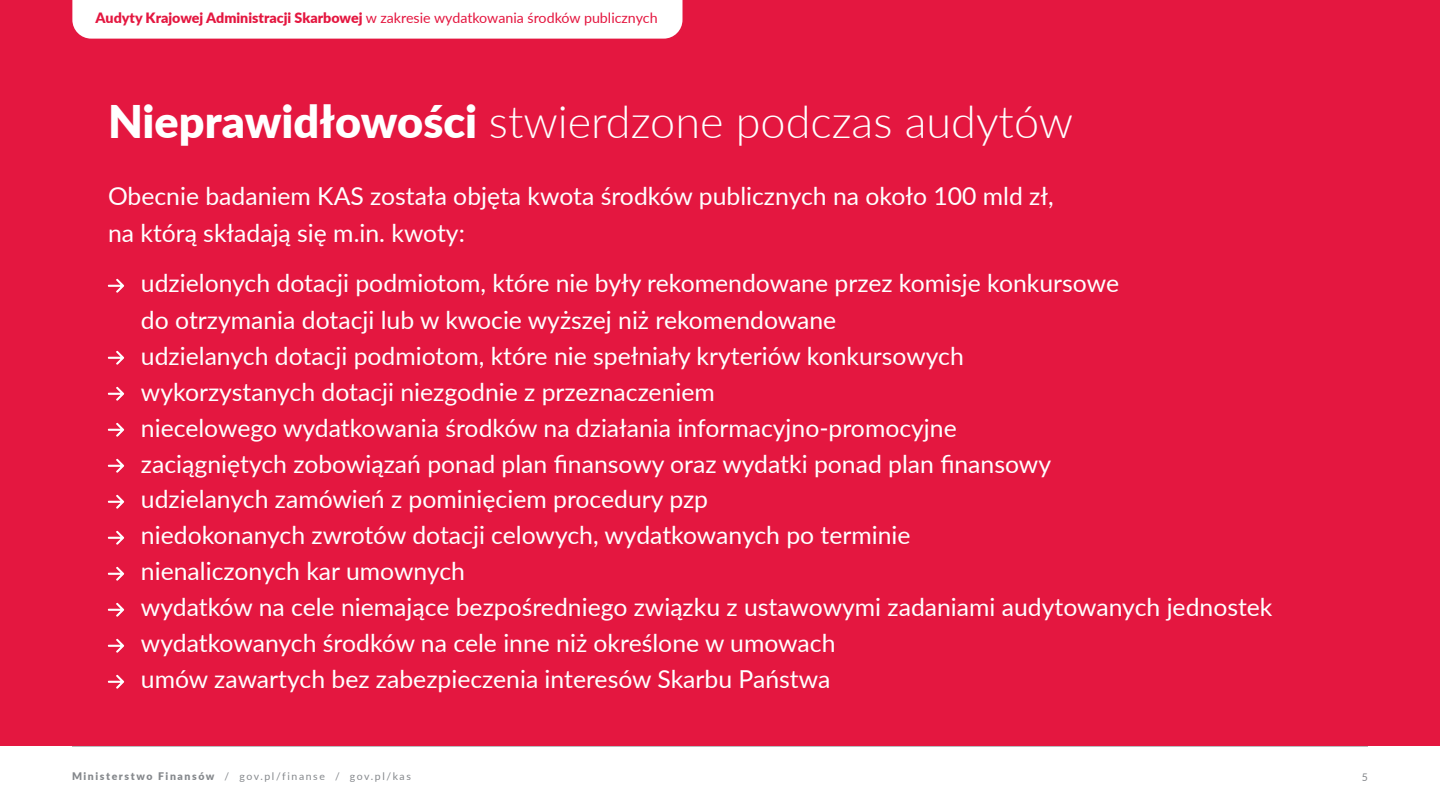
<style>
.page{position:relative;width:1440px;height:810px;background:#fff}
.page>*{position:absolute;margin:0;border:0;box-sizing:border-box;transform-origin:0 0}
.t1{font:300 45px "Lato";color:#fff}
.t2{font:24.75px/36px "Lato";color:#fff}
.t3{font:14.25px "Lato";color:#e41740}
.t4{font:10.5px "Lato";letter-spacing:.15em;color:#85888c}
.s1{font-weight:900}
</style>
<div class="page">
<hr style="left:72px;top:746px;width:1296px;height:1px;background:#a1a7aa">
<div style="left:0;top:0;width:1440px;height:746px;background:#e41740"></div>
<svg style="left:108px;top:278px;width:17px;height:15px"></svg>
<svg style="left:108px;top:350px;width:17px;height:15px"></svg>
<svg style="left:108px;top:386px;width:17px;height:15px"></svg>
<svg style="left:108px;top:422px;width:17px;height:15px"></svg>
<svg style="left:108px;top:458px;width:17px;height:15px"></svg>
<svg style="left:108px;top:494px;width:17px;height:15px"></svg>
<svg style="left:108px;top:530px;width:17px;height:15px"></svg>
<svg style="left:108px;top:566px;width:17px;height:15px"></svg>
<svg style="left:108px;top:602px;width:17px;height:15px"></svg>
<svg style="left:108px;top:638px;width:17px;height:15px"></svg>
<svg style="left:108px;top:674px;width:17px;height:15px"></svg>
<div style="left:72px;top:0;width:611px;height:39px;background:#fff"></div>
<p class="t3" style="left:96px;top:8px;width:564px"><span class="s1">Audyty Krajowej Administracji Skarbowej</span> w zakresie wydatkowania środków publicznych</p>
<h1 class="t1" style="left:108px;top:90px;width:967px"><span class="s1">Nieprawidłowości</span> stwierdzone podczas audytów</h1>
<p class="t2" style="left:108px;top:177px;width:947px">Obecnie badaniem KAS została objęta kwota środków publicznych na około 100 mld zł, na którą składają się m.in. kwoty:</p>
<p class="t2" style="left:141px;top:264px;width:1133px">udzielonych dotacji podmiotom, które nie były rekomendowane przez komisje konkursowe<br>do otrzymania dotacji lub w kwocie wyższej niż rekomendowane<br>udzielanych dotacji podmiotom, które nie spełniały kryteriów konkursowych<br>wykorzystanych dotacji niezgodnie z przeznaczeniem<br>niecelowego wydatkowania środków na działania informacyjno-promocyjne<br>zaciągniętych zobowiązań ponad plan finansowy oraz wydatki ponad plan finansowy<br>udzielanych zamówień z pominięciem procedury pzp<br>niedokonanych zwrotów dotacji celowych, wydatkowanych po terminie<br>nienaliczonych kar umownych<br>wydatków na cele niemające bezpośredniego związku z ustawowymi zadaniami audytowanych jednostek wydatkowanych środków na cele inne niż określone w umowach<br>umów zawartych bez zabezpieczenia interesów Skarbu Państwa</p>
<p class="t4" style="left:72px;top:768px;width:340px"><span class="s1">Ministerstwo Finansów</span> / gov.pl/finanse / gov.pl/kas</p>
<p class="t4" style="left:1362px;top:769px;width:8px">5</p>
</div>
